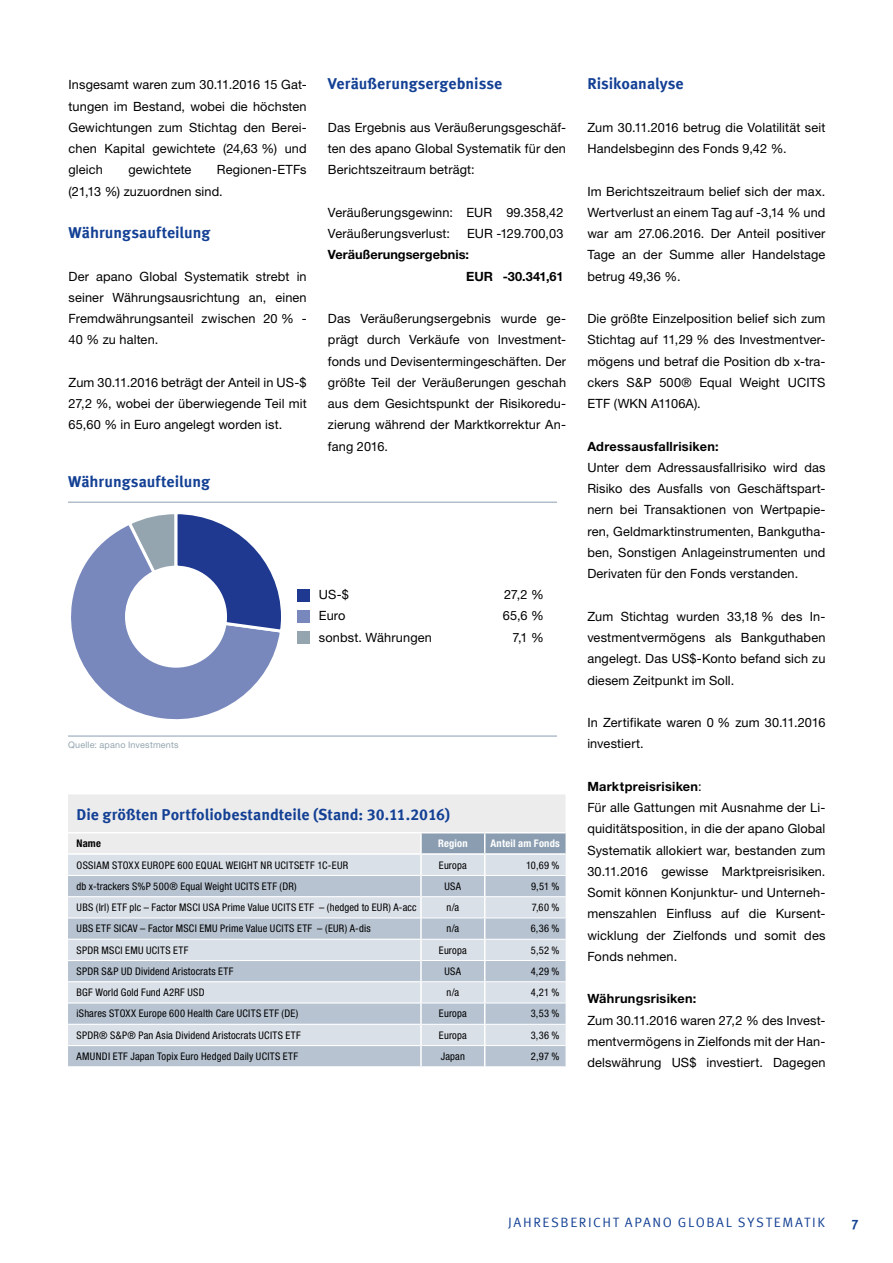
<style>
.page{position:relative;width:893px;height:1263px;background:#fff}
.page>*{position:absolute;margin:0;border:0;box-sizing:border-box;transform-origin:0 0}
.t1{font:700 15.75px "Meta Offc Pro";color:#134094}
.t2{font:13.5px "Meta Offc Pro Norm";letter-spacing:.115em;color:#134094}
.t3{font:700 13.5px "Meta Offc Pro";color:#134094}
.t4{font:12.75px/21.3px "Helvetica Neue LTW1 G";letter-spacing:.01em;color:#000;text-align:justify}
.t5{font:700 12.75px/21.3px "Helvetica Neue LTW1 G";letter-spacing:.015em;color:#000}
.t6{font:condensed 10.5px "Helvetica Neue LTW1 G";letter-spacing:.02em;color:#000}
.t7{font:700 condensed 10.5px "Helvetica Neue LTW1 G";letter-spacing:.02em;color:#fff}
.t8{font:700 condensed 10.5px "Helvetica Neue LTW1 G";color:#000}
.t9{font:9px "Helvetica Neue LTW1 G";letter-spacing:.02em;color:#94a5b0}
.s1{font-weight:700}
</style>
<div class="page">
<hr style="left:68px;top:502px;width:489px;height:1px;background:#8b9eb1">
<hr style="left:68px;top:736px;width:489px;height:1px;background:#8b9eb1">
<div style="left:297px;top:589px;width:12px;height:13px;background:#1e398f"></div>
<div style="left:297px;top:610px;width:12px;height:13px;background:#7888bc"></div>
<div style="left:297px;top:631px;width:12px;height:13px;background:#94a5b0"></div>
<svg style="left:71px;top:514px;width:210px;height:206px"></svg>
<svg style="left:68px;top:794px;width:498px;height:272px;background:#d0d7e0"></svg>
<hr style="left:422px;top:875px;width:63px;height:1px;background:#fff">
<hr style="left:485px;top:875px;width:81px;height:1px;background:#fff">
<hr style="left:422px;top:896px;width:63px;height:1px;background:#fff">
<hr style="left:485px;top:896px;width:81px;height:1px;background:#fff">
<hr style="left:422px;top:917px;width:63px;height:1px;background:#fff">
<hr style="left:485px;top:917px;width:81px;height:1px;background:#fff">
<hr style="left:422px;top:939px;width:63px;height:1px;background:#fff">
<hr style="left:485px;top:939px;width:81px;height:1px;background:#fff">
<hr style="left:422px;top:960px;width:63px;height:1px;background:#fff">
<hr style="left:485px;top:960px;width:81px;height:1px;background:#fff">
<hr style="left:422px;top:981px;width:63px;height:1px;background:#fff">
<hr style="left:485px;top:981px;width:81px;height:1px;background:#fff">
<hr style="left:422px;top:1003px;width:63px;height:1px;background:#fff">
<hr style="left:485px;top:1003px;width:81px;height:1px;background:#fff">
<hr style="left:422px;top:1024px;width:63px;height:1px;background:#fff">
<hr style="left:485px;top:1024px;width:81px;height:1px;background:#fff">
<hr style="left:422px;top:1045px;width:63px;height:1px;background:#fff">
<hr style="left:485px;top:1045px;width:81px;height:1px;background:#fff">
<p class="t4" style="left:69px;top:74px;width:240px">Insgesamt waren zum 30.11.2016 15 Gat&shy;tungen im Bestand, wobei die höchsten Gewichtungen zum Stichtag den Berei&shy;chen Kapital gewichtete (24,63 %) und gleich</p>
<p class="t4" style="left:69px;top:159px;width:240px;text-indent:148px">Regionen-ETFs (21,13 %) zuzuordnen sind.</p>
<p class="t1" style="left:69px;top:220px;width:143px">Währungsaufteilung</p>
<p class="t4" style="left:69px;top:265px;width:240px">Der apano Global Systematik strebt in seiner Währungsausrichtung an, einen Fremdwährungsanteil zwischen 20 % - 40 % zu halten.</p>
<p class="t4" style="left:69px;top:372px;width:240px">Zum 30.11.2016 beträgt der Anteil in US-$ 27,2 %, wobei der überwiegende Teil mit 65,60 % in Euro angelegt worden ist.</p>
<p class="t4" style="left:128px;top:159px;width:65px">gewichtete</p>
<p class="t1" style="left:68px;top:469px;width:143px">Währungsaufteilung</p>
<p class="t1" style="left:328px;top:72px;width:176px">Veräußerungsergebnisse</p>
<p class="t4" style="left:328px;top:117px;width:240px">Das Ergebnis aus Veräußerungsgeschäf&shy;ten des apano Global Systematik für den Berichtszeitraum beträgt:</p>
<p class="t4" style="left:328px;top:202px;width:237px">Veräußerungsgewinn: EUR 99.358,42<br>Veräußerungsverlust:</p>
<p class="t4" style="left:467px;top:223px;width:98px">EUR -129.700,03</p>
<p class="t5" style="left:466px;top:244px;width:99px;text-indent:-138px">Veräußerungsergebnis:<br>EUR -30.341,61</p>
<p class="t4" style="left:328px;top:308px;width:240px">Das Veräußerungsergebnis wurde ge&shy;prägt durch Verkäufe von Investment&shy;fonds und Devisentermingeschäften. Der größte Teil der Veräußerungen geschah aus dem Gesichtspunkt der Risikoredu&shy;zierung während der Marktkorrektur An&shy;fang 2016.</p>
<p class="t9" style="left:68px;top:740px;width:112px">Quelle: apano Investments</p>
<p class="t4" style="left:319px;top:584px;width:32px">US-$</p>
<p class="t4" style="left:504px;top:584px;width:41px">27,2 %</p>
<p class="t4" style="left:319px;top:605px;width:28px">Euro</p>
<p class="t4" style="left:503px;top:605px;width:43px">65,6 %</p>
<p class="t4" style="left:319px;top:626px;width:115px">sonbst. Währungen</p>
<p class="t4" style="left:512px;top:626px;width:33px">7,1 %</p>
<p class="t1" style="left:77px;top:802px;width:375px">Die größten Portfoliobestandteile (Stand: 30.11.2016)</p>
<p class="t8" style="left:77px;top:837px;width:26px">Name</p>
<p class="t7" style="left:438px;top:837px;width:31px">Region</p>
<p class="t7" style="left:490px;top:837px;width:71px">Anteil am Fonds</p>
<p class="t6" style="left:77px;top:859px;width:273px">OSSIAM STOXX EUROPE 600 EQUAL WEIGHT NR UCITSETF 1C-EUR</p>
<p class="t6" style="left:439px;top:859px;width:29px">Europa</p>
<p class="t6" style="left:526px;top:859px;width:35px">10,69 %</p>
<p class="t6" style="left:77px;top:880px;width:222px">db x-trackers S%P 500® Equal Weight UCITS ETF (DR)</p>
<p class="t6" style="left:444px;top:880px;width:18px">USA</p>
<p class="t6" style="left:531px;top:880px;width:30px">9,51 %</p>
<p class="t6" style="left:77px;top:901px;width:342px">UBS (lrl) ETF plc – Factor MSCI USA Prime Value UCITS ETF – (hedged to EUR) A-acc</p>
<p class="t6" style="left:446px;top:901px;width:14px">n/a</p>
<p class="t6" style="left:532px;top:901px;width:29px">7,60 %</p>
<p class="t6" style="left:77px;top:922px;width:296px">UBS ETF SICAV – Factor MSCI EMU Prime Value UCITS ETF – (EUR) A-dis</p>
<p class="t6" style="left:446px;top:922px;width:14px">n/a</p>
<p class="t6" style="left:531px;top:922px;width:30px">6,36 %</p>
<p class="t6" style="left:77px;top:944px;width:113px">SPDR MSCI EMU UCITS ETF</p>
<p class="t6" style="left:439px;top:944px;width:29px">Europa</p>
<p class="t6" style="left:531px;top:944px;width:30px">5,52 %</p>
<p class="t6" style="left:77px;top:965px;width:158px">SPDR S&amp;P UD Dividend Aristocrats ETF</p>
<p class="t6" style="left:445px;top:965px;width:18px">USA</p>
<p class="t6" style="left:531px;top:965px;width:30px">4,29 %</p>
<p class="t6" style="left:77px;top:986px;width:129px">BGF World Gold Fund A2RF USD</p>
<p class="t6" style="left:446px;top:986px;width:14px">n/a</p>
<p class="t6" style="left:531px;top:986px;width:30px">4,21 %</p>
<p class="t6" style="left:77px;top:1007px;width:223px">iShares STOXX Europe 600 Health Care UCITS ETF (DE)</p>
<p class="t6" style="left:439px;top:1007px;width:29px">Europa</p>
<p class="t6" style="left:531px;top:1007px;width:30px">3,53 %</p>
<p class="t6" style="left:77px;top:1029px;width:226px">SPDR® S&amp;P® Pan Asia Dividend Aristocrats UCITS ETF</p>
<p class="t6" style="left:439px;top:1029px;width:29px">Europa</p>
<p class="t6" style="left:531px;top:1029px;width:30px">3,36 %</p>
<p class="t6" style="left:77px;top:1050px;width:223px">AMUNDI ETF Japan Topix Euro Hedged Daily UCITS ETF</p>
<p class="t6" style="left:441px;top:1050px;width:26px">Japan</p>
<p class="t6" style="left:531px;top:1050px;width:30px">2,97 %</p>
<p class="t1" style="left:587px;top:72px;width:98px">Risikoanalyse</p>
<p class="t4" style="left:587px;top:117px;width:240px">Zum 30.11.2016 betrug die Volatilität seit<br>Handelsbeginn des Fonds 9,42 %.</p>
<p class="t4" style="left:587px;top:180px;width:240px">Im Berichtszeitraum belief sich der max.<br>Wertverlust an einem Tag auf -3,14 % und war am 27.06.2016. Der Anteil positiver Tage an der Summe aller Handelstage betrug 49,36 %.</p>
<p class="t4" style="left:587px;top:308px;width:240px">Die größte Einzelposition belief sich zum Stichtag auf 11,29 % des Investmentver&shy;mögens und betraf die Position db x-tra&shy;ckers S&amp;P 500® Equal Weight UCITS ETF (WKN A1106A).</p>
<p class="t5" style="left:587px;top:435px;width:133px">Adressausfallrisiken:</p>
<p class="t4" style="left:587px;top:457px;width:240px">Unter dem Adressausfallrisiko wird das Risiko des Ausfalls von Geschäftspart&shy;nern bei Transaktionen von Wertpapie&shy;ren, Geldmarktinstrumenten, Bankgutha&shy;ben, Sonstigen Anlageinstrumenten und Derivaten für den Fonds verstanden.</p>
<p class="t4" style="left:587px;top:605px;width:240px">Zum Stichtag wurden 33,18 % des In&shy;vestmentvermögens als Bankguthaben angelegt. Das US$-Konto befand sich zu diesem Zeitpunkt im Soll.</p>
<p class="t4" style="left:587px;top:712px;width:240px">In Zertifikate waren 0 % zum 30.11.2016 investiert.</p>
<p class="t4" style="left:587px;top:775px;width:240px;text-align:left"><span class="s1">Marktpreisrisiken</span>:<br>Für alle Gattungen mit Ausnahme der Li&shy;quiditätsposition, in die der apano Global Systematik allokiert war, bestanden zum 30.11.2016 gewisse Marktpreisrisiken.<br>Somit können Konjunktur- und Unterneh&shy;menszahlen Einfluss auf die Kursent&shy;wicklung der Zielfonds und somit des Fonds nehmen.</p>
<p class="t5" style="left:587px;top:988px;width:111px">Währungsrisiken:</p>
<p class="t4" style="left:587px;top:1009px;width:240px">Zum 30.11.2016 waren 27,2 % des Invest&shy;mentvermögens in Zielfonds mit der Han&shy;delswährung US$ investiert. Dagegen</p>
<p class="t2" style="left:508px;top:1211px;width:146px">JAHRESBERICHT APANO</p>
<p class="t2" style="left:678px;top:1211px;width:28px">GLOBA</p>
<p class="t2" style="left:726px;top:1211px;width:40px">L SYSTE</p>
<p class="t2" style="left:782px;top:1211px;width:44px">MATI K</p>
<p class="t3" style="left:851px;top:1214px;width:9px">7</p>
</div>
